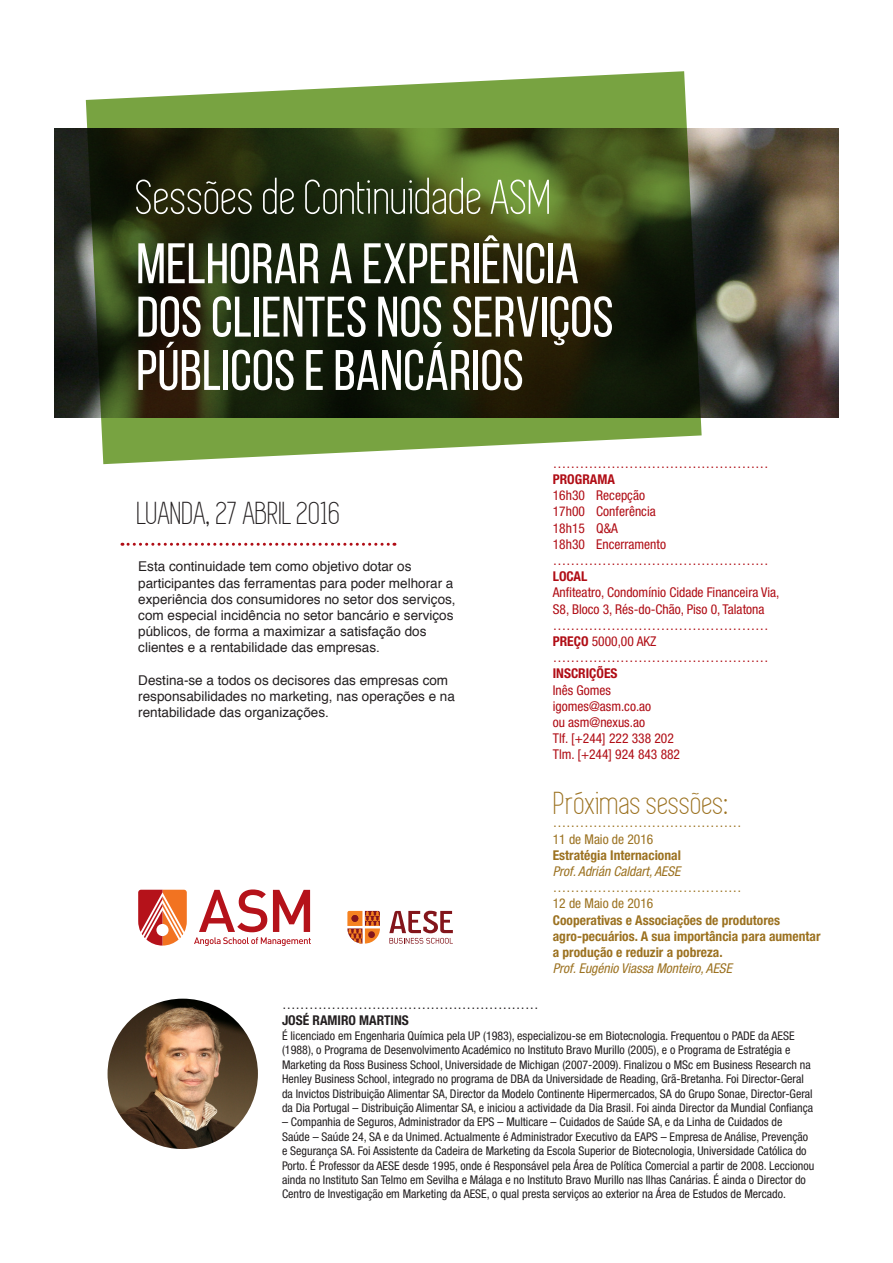
<style>
.page{position:relative;width:893px;height:1263px;background:#fff}
.page>*{position:absolute;margin:0;border:0;box-sizing:border-box;transform-origin:0 0}
.t1{font:57px/53.4px "Bebas Neue";color:#fff}
.t2{font:50.4px "Simplifica";color:#fff}
.t3{font:33px "Simplifica";color:#231f20}
.t4{font:33px "Simplifica";color:#9c7221}
.t5{font:13.5px/16.2px "Helvetica";color:#231f20}
.t6{font:condensed 13.5px/16.2px "Helvetica Neue";color:#b00d15}
.t7{font:700 condensed 13.5px/16.2px "Helvetica Neue";color:#9c7221}
.t8{font:condensed 13.5px "Helvetica Neue";color:#9c7221}
.t9{font:italic condensed 13.5px "Helvetica Neue";color:#9c7221}
.t10{font:700 condensed 13.5px "Helvetica Neue";color:#b00d15}
.t11{font:condensed 13.5px "Helvetica Neue";color:#231f20}
.t12{font:700 condensed 13.5px "Helvetica Neue";color:#231f20}
.t13{font:condensed 12px/14.4px "Helvetica Neue";color:#231f20}
.s1{font-weight:700}
</style>
<div class="page">
<img style="left:54px;top:129px;width:785px;height:289px">
<svg style="left:86px;top:71px;width:616px;height:393px;background:#46542b"></svg>
<svg style="left:122px;top:543px;width:273px;height:3px"></svg>
<img style="left:108px;top:999px;width:150px;height:150px;border-radius:75px">
<svg style="left:347px;top:911px;width:33px;height:32px"></svg>
<svg style="left:389px;top:911px;width:64px;height:33px"></svg>
<svg style="left:138px;top:890px;width:49px;height:55px"></svg>
<svg style="left:194px;top:889px;width:117px;height:57px"></svg>
<p class="t2" style="left:136px;top:171px;width:418px">Sessões de Continuidade ASM</p>
<p class="t1" style="left:136px;top:236px;width:479px">MELHORAR A EXPERIÊNCIA<br>DOS CLIENTES NOS SERVIÇOS<br>PÚBLICOS E BANCÁRIOS</p>
<p class="t3" style="left:137px;top:496px;width:205px">LUANDA, 27 ABRIL 2016</p>
<p class="t5" style="left:138px;top:559px;width:319px">Esta continuidade tem como objetivo dotar os participantes das ferramentas para poder melhorar a experiência dos consumidores no setor dos serviços, com especial incidência no setor bancário e serviços públicos, de forma a maximizar a satisfação dos clientes e a rentabilidade das empresas.</p>
<p class="t5" style="left:138px;top:672px;width:318px">Destina-se a todos os decisores das empresas com responsabilidades no marketing, nas operações e na rentabilidade das organizações.</p>
<p class="t6" style="left:553px;top:455px;width:217px">…………………………………………</p>
<p class="t10" style="left:553px;top:471px;width:64px">PROGRAMA</p>
<p class="t6" style="left:553px;top:487px;width:94px">16h30 Recepção</p>
<p class="t6" style="left:553px;top:503px;width:104px">17h00 Conferência</p>
<p class="t6" style="left:553px;top:520px;width:67px">18h15 Q&amp;A</p>
<p class="t6" style="left:553px;top:536px;width:115px">18h30 Encerramento</p>
<p class="t6" style="left:553px;top:552px;width:217px">…………………………………………</p>
<p class="t10" style="left:553px;top:568px;width:36px">LOCAL</p>
<p class="t6" style="left:553px;top:584px;width:228px">Anfiteatro, Condomínio Cidade Financeira Via,<br>S8, Bloco 3, Rés-do-Chão, Piso 0, Talatona</p>
<p class="t6" style="left:553px;top:617px;width:217px">…………………………………………</p>
<p class="t6" style="left:553px;top:633px;width:105px"><span class="s1">PREÇO</span> 5000,00 AKZ</p>
<p class="t6" style="left:553px;top:649px;width:217px">…………………………………………</p>
<p class="t10" style="left:553px;top:665px;width:66px">INSCRIÇÕES</p>
<p class="t6" style="left:553px;top:682px;width:60px">Inês Gomes</p>
<p class="t6" style="left:553px;top:698px;width:100px">igomes@asm.co.ao</p>
<p class="t6" style="left:553px;top:714px;width:94px">ou asm@nexus.ao</p>
<p class="t6" style="left:553px;top:730px;width:123px">Tlf. [+244] 222 338 202</p>
<p class="t6" style="left:553px;top:746px;width:129px">Tlm. [+244] 924 843 882</p>
<p class="t4" style="left:554px;top:786px;width:176px">Próximas sessões:</p>
<p class="t8" style="left:553px;top:815px;width:190px">……………………………………</p>
<p class="t8" style="left:553px;top:831px;width:102px">11 de Maio de 2016</p>
<p class="t7" style="left:553px;top:847px;width:130px">Estratégia Internacional</p>
<p class="t9" style="left:553px;top:863px;width:129px">Prof. Adrián Caldart, AESE</p>
<p class="t8" style="left:553px;top:879px;width:190px">……………………………………</p>
<p class="t8" style="left:553px;top:896px;width:102px">12 de Maio de 2016</p>
<p class="t7" style="left:553px;top:911px;width:229px">Cooperativas e Associações de produtores</p>
<p class="t7" style="left:553px;top:928px;width:269px">agro-pecuários. A sua importância para aumentar a produção e reduzir a pobreza.</p>
<p class="t9" style="left:553px;top:960px;width:181px">Prof. Eugénio Viassa Monteiro, AESE</p>
<p class="t11" style="left:282px;top:997px;width:258px">…………………………………………………</p>
<p class="t12" style="left:282px;top:1012px;width:128px">JOSÉ RAMIRO MARTINS</p>
<p class="t13" style="left:282px;top:1028px;width:533px">É licenciado em Engenharia Química pela UP (1983), especializou-se em Biotecnologia. Frequentou o PADE da AESE (1988), o Programa de Desenvolvimento Académico no Instituto Bravo Murillo (2005), e o Programa de Estratégia e Marketing da Ross Business School, Universidade de Michigan (2007-2009). Finalizou o MSc em Business Research na Henley Business School, integrado no programa de DBA da Universidade de Reading, Grã-Bretanha. Foi Director-Geral da Invictos Distribuição Alimentar SA, Director da Modelo Continente Hipermercados, SA do Grupo Sonae, Director-Geral da Dia Portugal – Distribuição Alimentar SA, e iniciou a actividade da Dia Brasil. Foi ainda Director da Mundial Confiança</p>
<p class="t13" style="left:282px;top:1115px;width:534px">– Companhia de Seguros, Administrador da EPS – Multicare – Cuidados de Saúde SA, e da Linha de Cuidados de<br>Saúde – Saúde 24, SA e da Unimed. Actualmente é Administrador Executivo da EAPS – Empresa de Análise, Prevenção e Segurança SA. Foi Assistente da Cadeira de Marketing da Escola Superior de Biotecnologia, Universidade Católica do Porto. É Professor da AESE desde 1995, onde é Responsável pela Área de Política Comercial a partir de 2008. Leccionou ainda no Instituto San Telmo em Sevilha e Málaga e no Instituto Bravo Murillo nas Ilhas Canárias. É ainda o Director do Centro de Investigação em Marketing da AESE, o qual presta serviços ao exterior na Área de Estudos de Mercado.</p>
</div>
